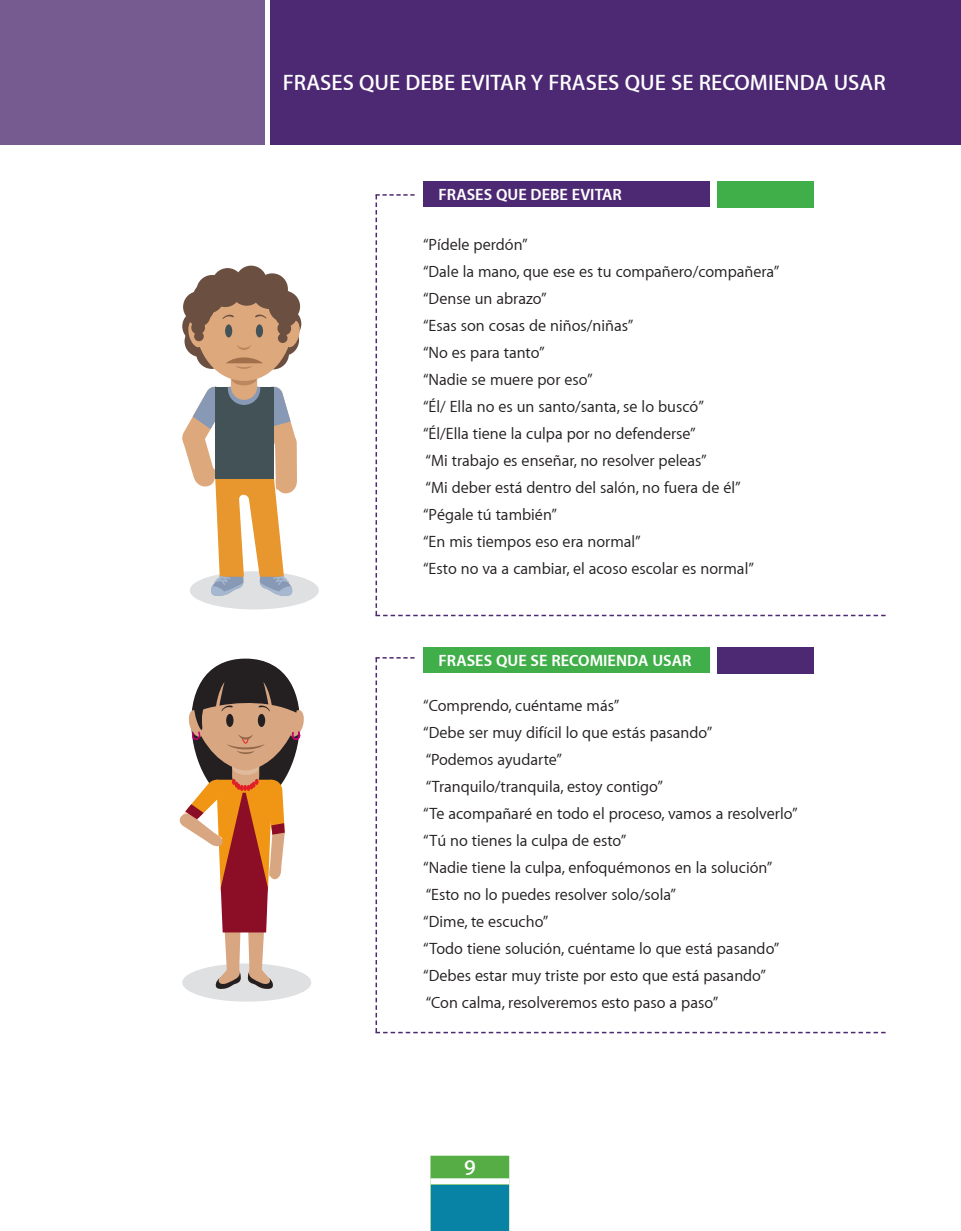
<style>
.page{position:relative;width:961px;height:1231px;background:#fff}
.page>*{position:absolute;margin:0;border:0;box-sizing:border-box;transform-origin:0 0}
.t1{font:600 22.5px "Myriad Apple";color:#fff}
.t2{font:16.5px "Myriad Apple Text";color:#231f20}
.t3{font:700 16.5px "Myriad Apple";color:#fff}
</style>
<div class="page">
<div style="left:430px;top:1155px;width:79px;height:76px;background:#56ad46;border:2px solid #56ad46"></div>
<div style="left:431px;top:1185px;width:77px;height:45px;background:#0882a5"></div>
<svg style="left:430px;top:1178px;width:79px;height:6px"></svg>
<div style="left:182px;top:963px;width:129px;height:38px;background:#dfe0e2;border-radius:50%"></div>
<div style="left:190px;top:571px;width:129px;height:38px;background:#dfe0e2;border-radius:50%"></div>
<div style="left:271px;top:0;width:690px;height:145px;background:#4d2973"></div>
<div style="left:0;top:0;width:264px;height:145px;background:#755b90"></div>
<div style="left:423px;top:181px;width:286px;height:26px;background:#4d2973"></div>
<div style="left:423px;top:647px;width:286px;height:26px;background:#40ae49"></div>
<div style="left:717px;top:181px;width:96px;height:26px;background:#40ae49"></div>
<div style="left:717px;top:647px;width:96px;height:26px;background:#4d2973"></div>
<div style="left:212px;top:268px;width:31px;height:31px;background:#6b4f40;border-radius:50%"></div>
<div style="left:235px;top:266px;width:32px;height:31px;background:#6b4f40;border-radius:50%"></div>
<svg style="left:182px;top:273px;width:136px;height:324px"></svg>
<svg style="left:375px;top:194px;width:510px;height:422px"></svg>
<svg style="left:375px;top:657px;width:510px;height:376px"></svg>
<svg style="left:179px;top:658px;width:132px;height:332px"></svg>
<p class="t1" style="left:283px;top:69px;width:604px">FRASES QUE DEBE EVITAR Y FRASES QUE SE RECOMIENDA USAR</p>
<p class="t3" style="left:438px;top:184px;width:185px">FRASES QUE DEBE EVITAR</p>
<p class="t2" style="left:423px;top:234px;width:106px">“Pídele perdón”</p>
<p class="t2" style="left:423px;top:261px;width:358px">“Dale la mano, que ese es tu compañero/compañera”</p>
<p class="t2" style="left:423px;top:288px;width:125px">“Dense un abrazo”</p>
<p class="t2" style="left:423px;top:315px;width:212px">“Esas son cosas de niños/niñas”</p>
<p class="t2" style="left:423px;top:342px;width:123px">“No es para tanto”</p>
<p class="t2" style="left:423px;top:369px;width:171px">“Nadie se muere por eso”</p>
<p class="t2" style="left:423px;top:396px;width:282px">“Él/ Ella no es un santo/santa, se lo buscó”</p>
<p class="t2" style="left:423px;top:423px;width:274px">“Él/Ella tiene la culpa por no defenderse”</p>
<p class="t2" style="left:425px;top:450px;width:283px">“Mi trabajo es enseñar, no resolver peleas”</p>
<p class="t2" style="left:425px;top:477px;width:317px">“Mi deber está dentro del salón, no fuera de él”</p>
<p class="t2" style="left:423px;top:504px;width:135px">“Pégale tú también”</p>
<p class="t2" style="left:423px;top:531px;width:219px">“En mis tiempos eso era normal”</p>
<p class="t2" style="left:423px;top:558px;width:332px">“Esto no va a cambiar, el acoso escolar es normal”</p>
<p class="t3" style="left:438px;top:650px;width:254px">FRASES QUE SE RECOMIENDA USAR</p>
<p class="t2" style="left:423px;top:695px;width:197px">“Comprendo, cuéntame más”</p>
<p class="t2" style="left:423px;top:722px;width:290px">“Debe ser muy difícil lo que estás pasando”</p>
<p class="t2" style="left:425px;top:749px;width:138px">“Podemos ayudarte”</p>
<p class="t2" style="left:425px;top:776px;width:239px">“Tranquilo/tranquila, estoy contigo”</p>
<p class="t2" style="left:423px;top:803px;width:376px">“Te acompañaré en todo el proceso, vamos a resolverlo”</p>
<p class="t2" style="left:423px;top:830px;width:205px">“Tú no tienes la culpa de esto”</p>
<p class="t2" style="left:423px;top:857px;width:350px">“Nadie tiene la culpa, enfoquémonos en la solución”</p>
<p class="t2" style="left:425px;top:884px;width:252px">“Esto no lo puedes resolver solo/sola”</p>
<p class="t2" style="left:423px;top:911px;width:127px">“Dime, te escucho”</p>
<p class="t2" style="left:423px;top:938px;width:357px">“Todo tiene solución, cuéntame lo que está pasando”</p>
<p class="t2" style="left:423px;top:965px;width:344px">“Debes estar muy triste por esto que está pasando”</p>
<p class="t2" style="left:425px;top:992px;width:294px">“Con calma, resolveremos esto paso a paso”</p>
<h1 class="t1" style="left:464px;top:1153px;width:13px">9</h1>
</div>
